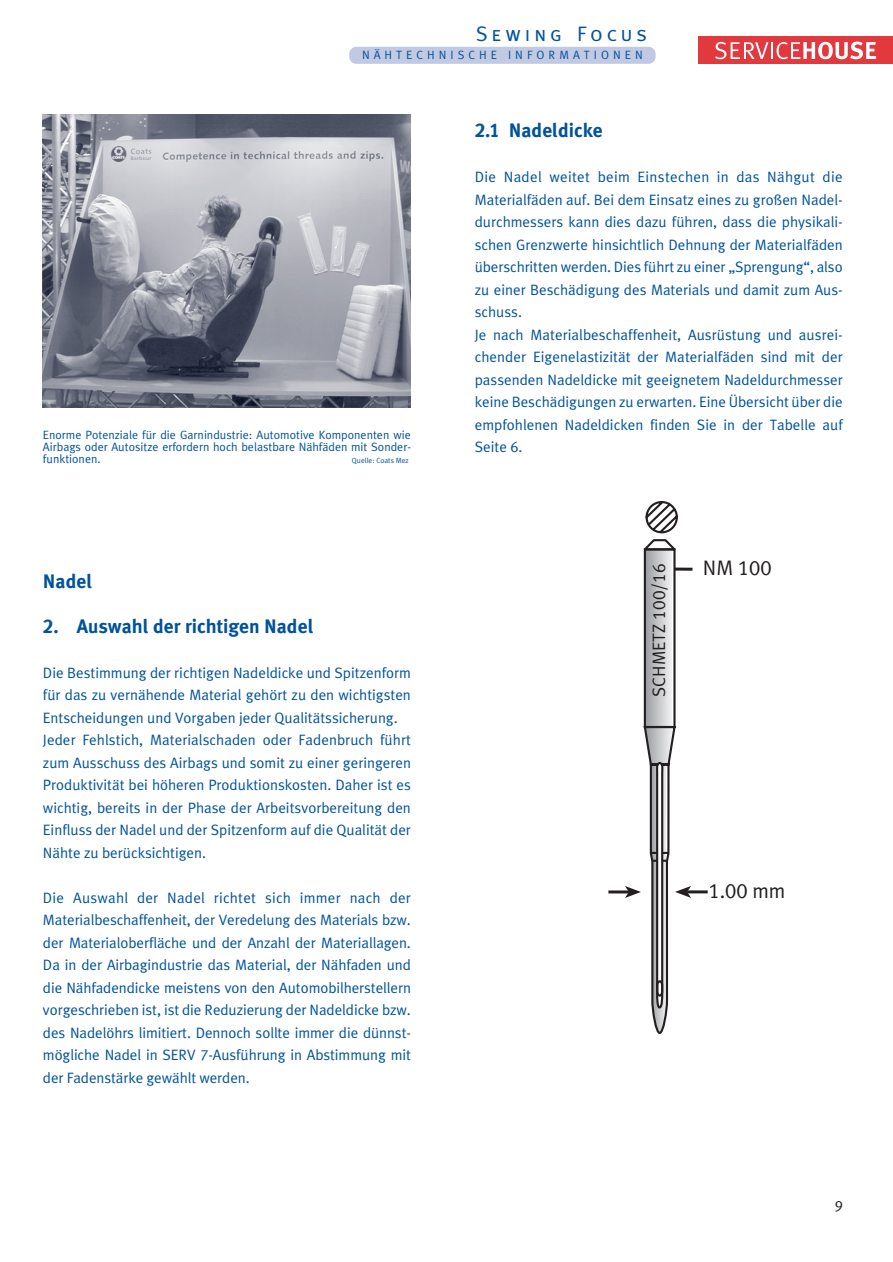
<style>
.page{position:relative;width:893px;height:1262px;background:#fff}
.page>*{position:absolute;margin:0;border:0;box-sizing:border-box;transform-origin:0 0}
.t1{font:21px "Meta Caps";letter-spacing:.185em;color:#00529b}
.t2{font:21px "Schmetz Normal";color:#231f20}
.t3{font:700 19.5px "Schmetz";color:#00529b}
.t4{font:18px "Schmetz Normal";color:#231f20}
.t5{font:15px/22.5px "Schmetz Normal";color:#00529b}
.t6{font:15px "Schmetz Normal";color:#231f20}
.t7{font:12px/12px "Schmetz Normal";color:#00529b;text-align:justify}
.t8{font:12px "Schmetz Normal";letter-spacing:.335em;color:#00529b}
.t9{font:7.5px "Schmetz Normal";color:#00529b}
</style>
<div class="page">
<div style="left:698px;top:36px;width:194px;height:28px;background:#e1393e"></div>
<svg style="left:715px;top:42px;width:161px;height:17px"></svg>
<div style="left:349px;top:47px;width:306px;height:17px;background:#c1c9e3;border-radius:7px"></div>
<img style="left:43px;top:115px;width:368px;height:292px">
<hr style="left:687px;top:890px;width:20px;height:3px;background:#231f20">
<hr style="left:608px;top:890px;width:21px;height:3px;background:#231f20">
<hr style="left:674px;top:567px;width:18px;height:3px;background:#231f20">
<svg style="left:625px;top:501px;width:66px;height:533px"></svg>
<h1 class="t1" style="left:476px;top:22px;width:172px">Sewing Focus</h1>
<p class="t8" style="left:362px;top:50px;width:282px">NÄHTECHNISCHE INFORMATIONEN</p>
<p class="t7" style="left:43px;top:430px;width:369px">Enorme Potenziale für die Garnindustrie: Automotive Komponenten wie Airbags oder Autositze erfordern hoch belastbare Nähfäden mit Sonder&shy;funktionen.</p>
<p class="t9" style="left:352px;top:458px;width:58px">Quelle: Coats Mez</p>
<h2 class="t3" style="left:43px;top:573px;width:51px">Nadel</h2>
<h2 class="t3" style="left:43px;top:618px;width:272px">2. Auswahl der richtigen Nadel</h2>
<p class="t5" style="left:43px;top:662px;width:369px">Die Bestimmung der richtigen Nadeldicke und Spitzenform für das zu vernähende Material gehört zu den wichtigsten Entscheidungen und Vorgaben jeder Qualitätssicherung.<br>Jeder Fehlstich, Materialschaden oder Fadenbruch führt zum Ausschuss des Airbags und somit zu einer geringeren Produktivität bei höheren Produktionskosten. Daher ist es wichtig, bereits in der Phase der Arbeitsvorbereitung den Einfluss der Nadel und der Spitzenform auf die Qualität der Nähte zu berücksichtigen.</p>
<p class="t5" style="left:43px;top:887px;width:369px;text-align:justify">Die Auswahl der Nadel richtet sich immer nach der Materialbeschaffenheit, der Veredelung des Materials bzw. der Materialoberfläche und der Anzahl der Materiallagen.<br>Da in der Airbagindustrie das Material, der Nähfaden und die Nähfadendicke meistens von den Automobilherstellern vorgeschrieben ist, ist die Reduzierung der Nadeldicke bzw. des Nadelöhrs limitiert. Dennoch sollte immer die dünnst&shy;mögliche Nadel in SERV 7-Ausführung in Abstimmung mit der Fadenstärke gewählt werden.</p>
<h2 class="t3" style="left:475px;top:123px;width:130px">2.1 Nadeldicke</h2>
<p class="t5" style="left:475px;top:167px;width:369px">Die Nadel weitet beim Einstechen in das Nähgut die Materialfäden auf. Bei dem Einsatz eines zu großen Nadel&shy;durchmessers kann dies dazu führen, dass die physikali&shy;schen Grenzwerte hinsichtlich Dehnung der Materialfäden überschritten werden. Dies führt zu einer „Sprengung“, also zu einer Beschädigung des Materials und damit zum Aus&shy;schuss.<br>Je nach Materialbeschaffenheit, Ausrüstung und ausrei&shy;chender Eigenelastizität der Materialfäden sind mit der passenden Nadeldicke mit geeignetem Nadeldurchmesser keine Beschädigungen zu erwarten. Eine Übersicht über die empfohlenen Nadeldicken finden Sie in der Tabelle auf Seite 6.</p>
<p class="t4" style="left:652px;top:696px;width:135px;rotate:-90deg">SCHMETZ 100/16</p>
<h1 class="t2" style="left:703px;top:559px;width:70px">NM 100</h1>
<h1 class="t2" style="left:708px;top:882px;width:79px">1.00 mm</h1>
<p class="t6" style="left:834px;top:1200px;width:10px">9</p>
</div>
